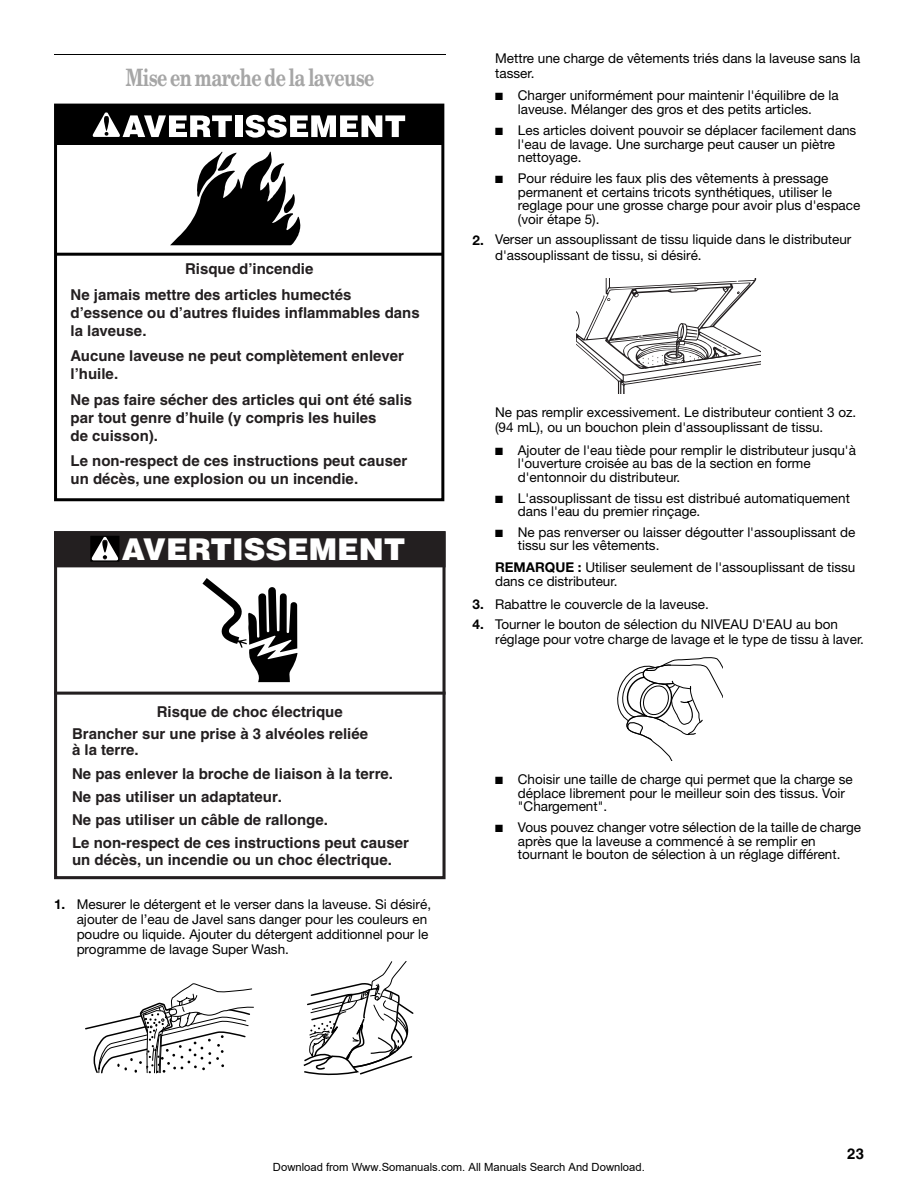
<style>
.page{position:relative;width:918px;height:1188px;background:#fff}
.page>*{position:absolute;margin:0;border:0;box-sizing:border-box;transform-origin:0 0}
.t1{font:900 30px "Helvetica";color:#fff}
.t2{font:700 24px "New Century Schlbk";letter-spacing:-.035em;color:#a6a6a6;scale:.74 1}
.t3{font:700 15px/18px "Helvetica";color:#231f20}
.t4{font:700 15px "Helvetica";color:#000}
.t5{font:13.5px/13.5px "Helvetica Neue";letter-spacing:-.005em;color:#000}
.t6{font:11.25px "Arial";color:#000}
.s1{font-weight:700}
</style>
<div class="page">
<hr style="left:55px;top:54px;width:391px;height:1px;background:#000">
<hr style="left:56px;top:253px;width:387px;height:3px;background:#000">
<div style="left:56px;top:105px;width:387px;height:39px;background:#000"></div>
<svg style="left:92px;top:112px;width:140px;height:25px"></svg>
<div style="left:235px;top:115px;width:7px;height:22px;background:#fff"></div>
<svg style="left:245px;top:115px;width:160px;height:23px"></svg>
<div style="left:54px;top:104px;width:390px;height:397px;border:3px solid #000"></div>
<svg style="left:170px;top:152px;width:131px;height:93px"></svg>
<div style="left:54px;top:531px;width:392px;height:36px;background:#231f20"></div>
<div style="left:54px;top:531px;width:392px;height:348px;border:3px solid #231f20"></div>
<svg style="left:202px;top:578px;width:96px;height:104px"></svg>
<hr style="left:54px;top:692px;width:392px;height:3px;background:#231f20">
<svg style="left:90px;top:536px;width:30px;height:26px"></svg>
<svg style="left:85px;top:875px;width:170px;height:199px"></svg>
<svg style="left:303px;top:961px;width:111px;height:115px"></svg>
<svg style="left:577px;top:278px;width:183px;height:116px"></svg>
<svg style="left:617px;top:657px;width:106px;height:104px"></svg>
<h2 class="t2" style="left:126px;top:68px;width:337px">Mise en marche de la laveuse</h2>
<p class="t3" style="left:71px;top:258px;width:282px;line-height:25.5px;text-indent:115px">Risque d’incendie<br>Ne jamais mettre des articles humectés</p>
<p class="t3" style="left:71px;top:305px;width:351px">d’essence ou d’autres fluides inflammables dans la laveuse.</p>
<p class="t3" style="left:71px;top:349px;width:335px">Aucune laveuse ne peut complètement enlever l’huile.</p>
<p class="t3" style="left:71px;top:392px;width:343px">Ne pas faire sécher des articles qui ont été salis par tout genre d’huile (y compris les huiles<br>de cuisson).</p>
<p class="t3" style="left:71px;top:454px;width:338px">Le non-respect de ces instructions peut causer un décès, une explosion ou un incendie.</p>
<h1 class="t1" style="left:122px;top:538px;width:285px">AVERTISSEMENT</h1>
<p class="t3" style="left:72px;top:702px;width:298px;line-height:21.8px;text-indent:85px">Risque de choc électrique<br>Brancher sur une prise à 3 alvéoles reliée</p>
<p class="t3" style="left:72px;top:740px;width:338px;line-height:23.2px">à la terre.<br>Ne pas enlever la broche de liaison à la terre.<br>Ne pas utiliser un adaptateur.<br>Ne pas utiliser un câble de rallonge.<br>Le non-respect de ces instructions peut causer</p>
<p class="t3" style="left:72px;top:852px;width:321px">un décès, un incendie ou un choc électrique.</p>
<p class="t5" style="left:77px;top:898px;width:356px;line-height:15px;text-indent:-23px"><span class="s1">1.</span> Mesurer le détergent et le verser dans la laveuse. Si désiré, ajouter de l’eau de Javel sans danger pour les couleurs en poudre ou liquide. Ajouter du détergent additionnel pour le programme de lavage Super Wash.</p>
<p class="t5" style="left:495px;top:52px;width:367px;line-height:15px">Mettre une charge de vêtements triés dans la laveuse sans la tasser.</p>
<p class="t5" style="left:495px;top:90px;width:345px;text-align:center">■ Charger uniformément pour maintenir l'équilibre de la laveuse. Mélanger des gros et des petits articles.</p>
<p class="t5" style="left:518px;top:125px;width:340px;text-indent:-23px">■ Les articles doivent pouvoir se déplacer facilement dans l'eau de lavage. Une surcharge peut causer un piètre nettoyage.</p>
<p class="t5" style="left:518px;top:173px;width:344px;text-indent:-23px">■ Pour réduire les faux plis des vêtements à pressage permanent et certains tricots synthétiques, utiliser le reglage pour une grosse charge pour avoir plus d'espace (voir étape 5).</p>
<p class="t5" style="left:495px;top:233px;width:358px;line-height:15.1px;text-indent:-23px"><span class="s1">2.</span> Verser un assouplissant de tissu liquide dans le distributeur d'assouplissant de tissu, si désiré.</p>
<p class="t5" style="left:495px;top:406px;width:363px;line-height:15px">Ne pas remplir excessivement. Le distributeur contient 3 oz. (94 mL), ou un bouchon plein d'assouplissant de tissu.</p>
<p class="t5" style="left:518px;top:444px;width:340px;text-indent:-23px">■ Ajouter de l'eau tiède pour remplir le distributeur jusqu'à l'ouverture croisée au bas de la section en forme d'entonnoir du distributeur.</p>
<p class="t5" style="left:518px;top:492px;width:334px;text-indent:-23px">■ L'assouplissant de tissu est distribué automatiquement dans l'eau du premier rinçage.</p>
<p class="t5" style="left:518px;top:527px;width:339px;text-indent:-23px">■ Ne pas renverser ou laisser dégoutter l'assouplissant de tissu sur les vêtements.</p>
<p class="t5" style="left:495px;top:561px;width:362px;line-height:15px"><span class="s1">REMARQUE :</span> Utiliser seulement de l'assouplissant de tissu dans ce distributeur.</p>
<p class="t5" style="left:473px;top:599px;width:238px"><span class="s1">3.</span> Rabattre le couvercle de la laveuse.</p>
<p class="t5" style="left:495px;top:618px;width:370px;line-height:15px;text-indent:-23px"><span class="s1">4.</span> Tourner le bouton de sélection du NIVEAU D'EAU au bon réglage pour votre charge de lavage et le type de tissu à laver.</p>
<p class="t5" style="left:518px;top:774px;width:336px;text-indent:-23px">■ Choisir une taille de charge qui permet que la charge se déplace librement pour le meilleur soin des tissus. Voir "Chargement".</p>
<p class="t5" style="left:518px;top:822px;width:345px;text-indent:-23px">■ Vous pouvez changer votre sélection de la taille de charge après que la laveuse a commencé à se remplir en tournant le bouton de sélection à un réglage différent.</p>
<p class="t4" style="left:847px;top:1148px;width:18px">23</p>
<p class="t6" style="left:273px;top:1160px;width:373px">Download from Www.Somanuals.com. All Manuals Search And Download.</p>
</div>
